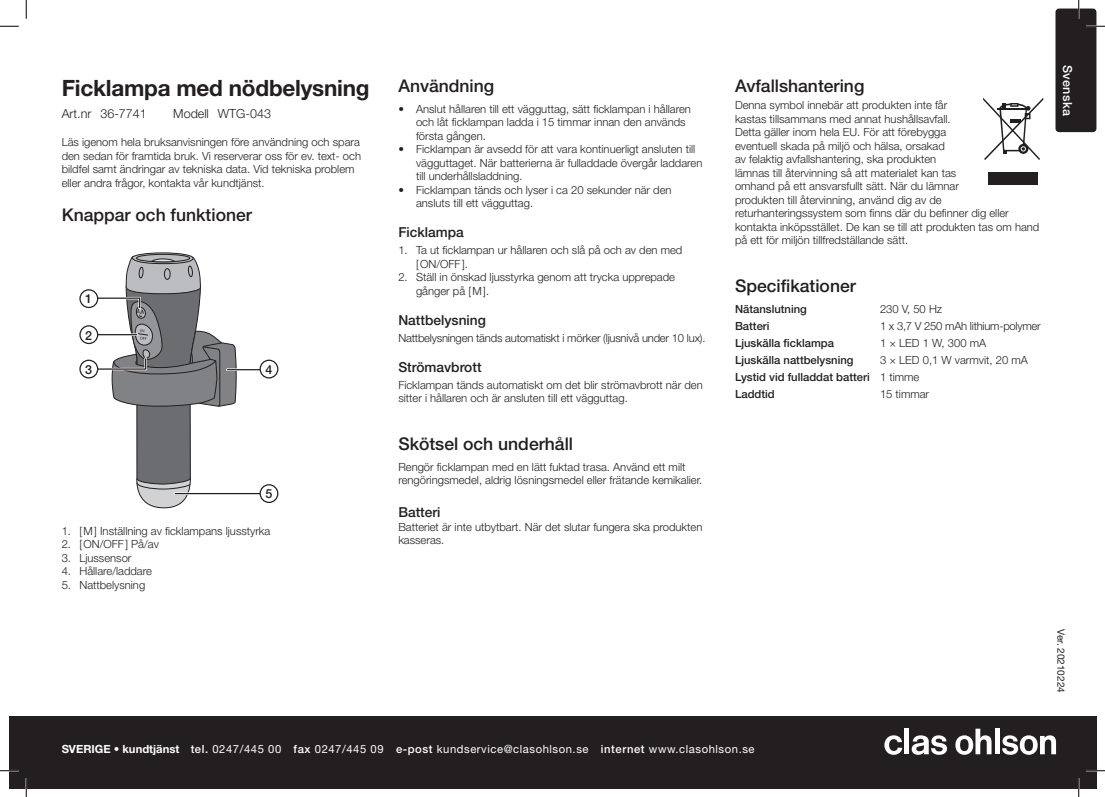
<style>
.page{position:relative;width:1105px;height:797px;background:#fff}
.page>*{position:absolute;margin:0;border:0;box-sizing:border-box;transform-origin:0 0}
.t1{font:700 22.5px "Helvetica Neue LT Std";letter-spacing:-.01em;color:#231f20}
.t2{font:500 17.5px "Helvetica Neue LT Std";color:#231f20}
.t3{font:500 13.75px "Helvetica Neue LT Std";color:#231f20}
.t4{font:300 12.5px "Helvetica Neue LT Std";color:#231f20}
.t5{font:500 12.5px "Helvetica Neue LT Std";letter-spacing:.025em;color:#fff}
.t6{font:500 12.5px "Helvetica Neue LT Std";color:#231f20}
.t7{font:300 11.25px/13.5px "Helvetica Neue LT Std";color:#231f20}
.t8{font:500 11.25px/17px "Helvetica Neue LT Std";color:#231f20}
.t9{font:11.25px "Helvetica Neue LT Std";letter-spacing:.05em;color:#fff}
.t10{font:300 11.25px "Helvetica Neue LT Std";letter-spacing:-.02em;color:#231f20}
.t11{font:10px "Helvetica Neue LT Std";color:#231f20}
.s1{font-weight:300}
.s2{font-weight:700}
.s3{font-weight:500}
</style>
<div class="page">
<div style="left:9px;top:716px;width:1087px;height:72px;background:#231f20"></div>
<svg style="left:884px;top:735px;width:18px;height:19px"></svg>
<div style="left:904px;top:728px;width:5px;height:26px;background:#fff"></div>
<svg style="left:912px;top:735px;width:35px;height:19px"></svg>
<svg style="left:955px;top:728px;width:36px;height:26px"></svg>
<div style="left:995px;top:728px;width:5px;height:26px;background:#fff"></div>
<svg style="left:1002px;top:735px;width:54px;height:19px"></svg>
<div style="left:1055px;top:9px;width:41px;height:123px;background:#231f20;border-radius:4px"></div>
<svg style="left:86px;top:252px;width:151px;height:256px"></svg>
<hr style="left:227px;top:369px;width:42px;height:1px;background:#231f20">
<hr style="left:175px;top:493px;width:94px;height:1px;background:#231f20">
<div style="left:80px;top:290px;width:18px;height:17px;background:#fff;border-radius:50%"></div>
<div style="left:79px;top:289px;width:19px;height:19px;border:1px solid #231f20;border-radius:50%"></div>
<div style="left:80px;top:326px;width:18px;height:17px;background:#fff;border-radius:50%"></div>
<div style="left:79px;top:325px;width:19px;height:19px;border:1px solid #231f20;border-radius:50%"></div>
<svg style="left:80px;top:360px;width:18px;height:18px"></svg>
<div style="left:79px;top:359px;width:19px;height:19px;border:1px solid #231f20;border-radius:50%"></div>
<div style="left:260px;top:360px;width:18px;height:18px;background:#fff;border-radius:50%"></div>
<div style="left:260px;top:359px;width:18px;height:19px;border:1px solid #231f20;border-radius:50%"></div>
<div style="left:260px;top:485px;width:18px;height:17px;background:#fff;border-radius:50%"></div>
<div style="left:260px;top:484px;width:18px;height:19px;border:1px solid #231f20;border-radius:50%"></div>
<svg style="left:983px;top:98px;width:60px;height:62px"></svg>
<div style="left:988px;top:172px;width:50px;height:13px;background:#231f20"></div>
<svg style="left:0;top:25px;width:19px;height:2px"></svg>
<svg style="left:1086px;top:25px;width:19px;height:2px"></svg>
<svg style="left:0;top:770px;width:19px;height:1px"></svg>
<svg style="left:1086px;top:770px;width:19px;height:1px"></svg>
<svg style="left:25px;top:0;width:2px;height:19px"></svg>
<svg style="left:25px;top:778px;width:2px;height:19px"></svg>
<svg style="left:1078px;top:0;width:1px;height:19px"></svg>
<svg style="left:1078px;top:778px;width:1px;height:19px"></svg>
<h1 class="t1" style="left:62px;top:74px;width:309px">Ficklampa med nödbelysning</h1>
<p class="t4" style="left:62px;top:105px;width:87px">Art.nr 36-7741</p>
<p class="t4" style="left:173px;top:105px;width:99px">Modell WTG-043</p>
<p class="t7" style="left:62px;top:135px;width:301px">Läs igenom hela bruksanvisningen före användning och spara den sedan för framtida bruk. Vi reserverar oss för ev. text- och bildfel samt ändringar av tekniska data. Vid tekniska problem eller andra frågor, kontakta vår kundtjänst.</p>
<h2 class="t2" style="left:62px;top:205px;width:192px">Knappar och funktioner</h2>
<p class="t6" style="left:85px;top:291px;width:8px">1</p>
<p class="t6" style="left:85px;top:327px;width:8px">2</p>
<p class="t6" style="left:85px;top:362px;width:8px">3</p>
<p class="t6" style="left:265px;top:362px;width:8px">4</p>
<p class="t6" style="left:265px;top:486px;width:8px">5</p>
<p class="t7" style="left:62px;top:523px;width:210px">1. [M] Inställning av ficklampans ljusstyrka</p>
<p class="t7" style="left:62px;top:537px;width:99px">2. [ON/OFF] På/av</p>
<p class="t7" style="left:62px;top:550px;width:71px">3. Ljussensor</p>
<p class="t7" style="left:62px;top:564px;width:92px">4. Hållare/laddare</p>
<p class="t7" style="left:62px;top:577px;width:85px">5. Nattbelysning</p>
<h2 class="t2" style="left:398px;top:75px;width:97px">Användning</h2>
<p class="t7" style="left:416px;top:101px;width:276px;text-indent:-18px">• Anslut hållaren till ett vägguttag, sätt ficklampan i hållaren och låt ficklampan ladda i 15 timmar innan den används första gången.</p>
<p class="t7" style="left:416px;top:142px;width:288px;text-indent:-18px">• Ficklampan är avsedd för att vara kontinuerligt ansluten till vägguttaget. När batterierna är fulladdade övergår laddaren till underhållsladdning.</p>
<p class="t7" style="left:416px;top:182px;width:257px;text-indent:-18px">• Ficklampan tänds och lyser i ca 20 sekunder när den ansluts till ett vägguttag.</p>
<p class="t3" style="left:398px;top:224px;width:67px">Ficklampa</p>
<p class="t7" style="left:416px;top:243px;width:268px;text-indent:-18px">1. Ta ut ficklampan ur hållaren och slå på och av den med [ON/OFF].</p>
<p class="t7" style="left:416px;top:270px;width:261px;text-indent:-18px">2. Ställ in önskad ljusstyrka genom att trycka upprepade gånger på [M].</p>
<p class="t3" style="left:398px;top:311px;width:89px">Nattbelysning</p>
<p class="t7" style="left:398px;top:331px;width:309px">Nattbelysningen tänds automatiskt i mörker (ljusnivå under 10 lux).</p>
<p class="t3" style="left:398px;top:358px;width:85px">Strömavbrott</p>
<p class="t7" style="left:398px;top:378px;width:306px">Ficklampan tänds automatiskt om det blir strömavbrott när den sitter i hållaren och är ansluten till ett vägguttag.</p>
<h2 class="t2" style="left:398px;top:433px;width:176px">Skötsel och underhåll</h2>
<p class="t7" style="left:398px;top:460px;width:306px">Rengör ficklampan med en lätt fuktad trasa. Använd ett milt rengöringsmedel, aldrig lösningsmedel eller frätande kemikalier.</p>
<p class="t3" style="left:398px;top:504px;width:44px">Batteri</p>
<p class="t7" style="left:398px;top:520px;width:306px">Batteriet är inte utbytbart. När det slutar fungera ska produkten kasseras.</p>
<h2 class="t2" style="left:735px;top:75px;width:131px">Avfallshantering</h2>
<p class="t7" style="left:735px;top:98px;width:306px">Denna symbol innebär att produkten inte får<br>kastas tillsammans med annat hushållsavfall.<br>Detta gäller inom hela EU. För att förebygga<br>eventuell skada på miljö och hälsa, orsakad<br>av felaktig avfallshantering, ska produkten<br>lämnas till återvinning så att materialet kan tas<br>omhand på ett ansvarsfullt sätt. När du lämnar<br>produkten till återvinning, använd dig av de returhanteringssystem som finns där du befinner dig eller kontakta inköpsstället. De kan se till att produkten tas om hand på ett för miljön tillfredställande sätt.</p>
<h2 class="t2" style="left:735px;top:275px;width:122px">Specifikationer</h2>
<p class="t8" style="left:735px;top:300px;width:73px">Nätanslutning</p>
<p class="t7" style="left:880px;top:302px;width:64px">230 V, 50 Hz</p>
<p class="t8" style="left:735px;top:317px;width:36px">Batteri</p>
<p class="t10" style="left:880px;top:319px;width:162px">1 x 3,7 V 250 mAh lithium-polymer</p>
<p class="t8" style="left:735px;top:334px;width:100px">Ljuskälla ficklampa</p>
<p class="t7" style="left:880px;top:336px;width:108px">1 × LED 1 W, 300 mA</p>
<p class="t8" style="left:735px;top:351px;width:120px">Ljuskälla nattbelysning</p>
<p class="t8" style="left:735px;top:351px;width:294px;text-indent:145px"><span class="s1">3 × LED 0,1 W varmvit, 20 mA<br></span>Lystid vid fulladdat batteri <span class="s1">1 timme<br></span>Laddtid</p>
<p class="t7" style="left:880px;top:387px;width:51px">15 timmar</p>
<p class="t5" style="left:1075px;top:65px;width:52px;rotate:90deg">Svenska</p>
<p class="t11" style="left:1067px;top:629px;width:65px;rotate:90deg">Ver. 20210224</p>
<p class="t9" style="left:62px;top:742px;width:694px"><span class="s2">SVERIGE • kundtjänst</span> <span class="s3">tel.</span> 0247/445 00 <span class="s3">fax</span> 0247/445 09 <span class="s3">e-post</span> kundservice@clasohlson.se <span class="s3">internet</span> www.clasohlson.se</p>
</div>
